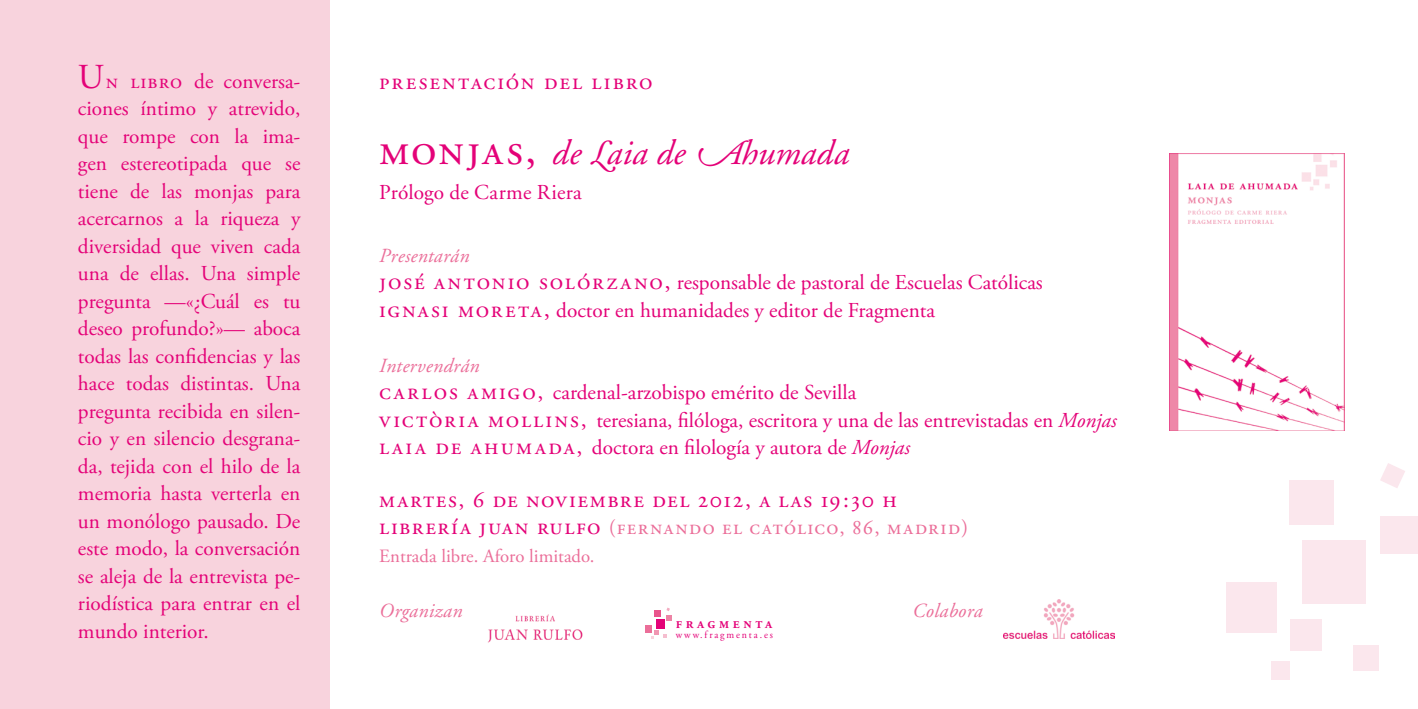
<style>
.page{position:relative;width:1418px;height:709px;background:#fff}
.page>*{position:absolute;margin:0;border:0;box-sizing:border-box;transform-origin:0 0}
.t1{font:italic 35px "Adobe Garamond";letter-spacing:.005em;color:#e40278}
.t2{font:23.75px "Adobe Garamond Regular SC";letter-spacing:.07em;color:#e40278}
.t3{font:21.25px/27.5px "Adobe Garamond Pro";color:#e40278}
.t4{font:21.25px "Adobe Garamond Regular SC";letter-spacing:.065em;color:#eb6e99}
.t5{font:21.25px "Adobe Garamond";letter-spacing:.005em;color:#e40278}
.t6{font:italic 20px "Adobe Garamond";letter-spacing:.015em;color:#eb6e99}
.t7{font:18.75px "Adobe Garamond Pro";color:#eb6e99}
.t8{font:15.75px "Adobe Garamond Semibold SC";letter-spacing:.24em;color:#e40278;scale:.94 1}
.t9{font:10.5px "Adobe Garamond";letter-spacing:.19em;color:#e40278;scale:.94 1}
.s1{font-family:"Adobe Garamond Regular SC";font-size:35px}
.s2{font-family:"Adobe Garamond Regular SC"}
.s3{font-family:"Adobe Garamond Pro";font-style:normal;font-size:45px}
.s4{font-family:"Adobe Garamond Alt"}
.s5{font-family:"Adobe Garamond Regular SC";font-size:23.75px}
.s6{font-family:"Adobe Garamond Regular SC";font-size:25px}
.s7{font-style:italic}
.s8{font-size:23.75px;color:#e40278}
</style>
<div class="page">
<div style="left:1302px;top:540px;width:63px;height:64px;background:#fbe7ed"></div>
<div style="left:1289px;top:480px;width:45px;height:44px;background:#fbe7ed"></div>
<div style="left:1379px;top:516px;width:38px;height:38px;background:#fbe7ed"></div>
<div style="left:1226px;top:581px;width:51px;height:51px;background:#fbe7ed"></div>
<div style="left:1289px;top:619px;width:32px;height:32px;background:#fbe7ed"></div>
<div style="left:1352px;top:645px;width:26px;height:25px;background:#fbe7ed"></div>
<div style="left:1270px;top:660px;width:19px;height:19px;background:#fbe7ed"></div>
<svg style="left:1380px;top:463px;width:25px;height:25px"></svg>
<div style="left:0;top:0;width:330px;height:709px;background:#f8d3dd"></div>
<img style="left:1003px;top:599px;width:111px;height:40px">
<img style="left:488px;top:614px;width:95px;height:29px">
<div style="left:655px;top:619px;width:9px;height:9px;background:#e40278"></div>
<svg style="left:654px;top:610px;width:6px;height:6px"></svg>
<div style="left:645px;top:625px;width:7px;height:7px;background:#eb6e99"></div>
<svg style="left:651px;top:630px;width:15px;height:9px"></svg>
<svg style="left:666px;top:607px;width:5px;height:14px"></svg>
<img style="left:1169px;top:153px;width:175px;height:277px">
<p class="t3" style="left:78px;top:68px;width:224px;text-align:justify"><span class="s1">U</span><span class="s2">n libro</span> de conversa&shy;ciones íntimo y atrevido, que rompe con la ima&shy;gen estereotipada que se tiene de las monjas para acercarnos a la riqueza y diversidad que viven cada una de ellas. Una simple pregunta —«¿Cuál es tu deseo profundo?»— aboca todas las confidencias y las hace todas distintas. Una pregunta recibida en silen&shy;cio y en silencio desgrana&shy;da, tejida con el hilo de la memoria hasta verterla en un monólogo pausado. De este modo, la conversación se aleja de la entrevista pe&shy;riodística para entrar en el mundo interior.</p>
<p class="t2" style="left:379px;top:69px;width:275px">presentación del libro</p>
<h1 class="t1" style="left:379px;top:134px;width:471px"><span class="s3">monjas,</span> de <span class="s4">L</span>aia de <span class="s4">A</span>humada</h1>
<p class="t5" style="left:379px;top:181px;width:204px">Prólogo de Carme Riera</p>
<p class="t6" style="left:379px;top:245px;width:92px">Presentarán</p>
<p class="t3" style="left:379px;top:269px;width:665px"><span class="s5">josé antonio solórzano</span><span class="s6">,</span> responsable de pastoral de Escuelas Católicas <span class="s5">ignasi moreta</span><span class="s6">,</span> doctor en humanidades y editor de Fragmenta</p>
<p class="t6" style="left:379px;top:355px;width:102px">Intervendrán</p>
<p class="t3" style="left:379px;top:379px;width:738px"><span class="s5">carlos amigo,</span> cardenal-arzobispo emérito de Sevilla<br><span class="s5">victòria mollins,</span> teresiana, filóloga, escritora y una de las entrevistadas en <span class="s7">Monjas </span><span class="s5">laia de ahumada,</span> doctora en filología y autora de <span class="s7">Monjas</span></p>
<p class="t2" style="left:379px;top:486px;width:519px">martes, 6 de noviembre del 2012, a las 19:30 h</p>
<p class="t4" style="left:379px;top:516px;width:590px"><span class="s8">librería juan rulfo</span> (fernando el católico, 86, madrid)</p>
<p class="t7" style="left:379px;top:544px;width:217px">Entrada libre. Aforo limitado.</p>
<p class="t6" style="left:379px;top:600px;width:85px">Organizan</p>
<p class="t6" style="left:912px;top:600px;width:72px">Colabora</p>
<p class="t8" style="left:676px;top:614px;width:104px">fragmenta</p>
<p class="t9" style="left:676px;top:629px;width:105px">www.fragmenta.es</p>
</div>
